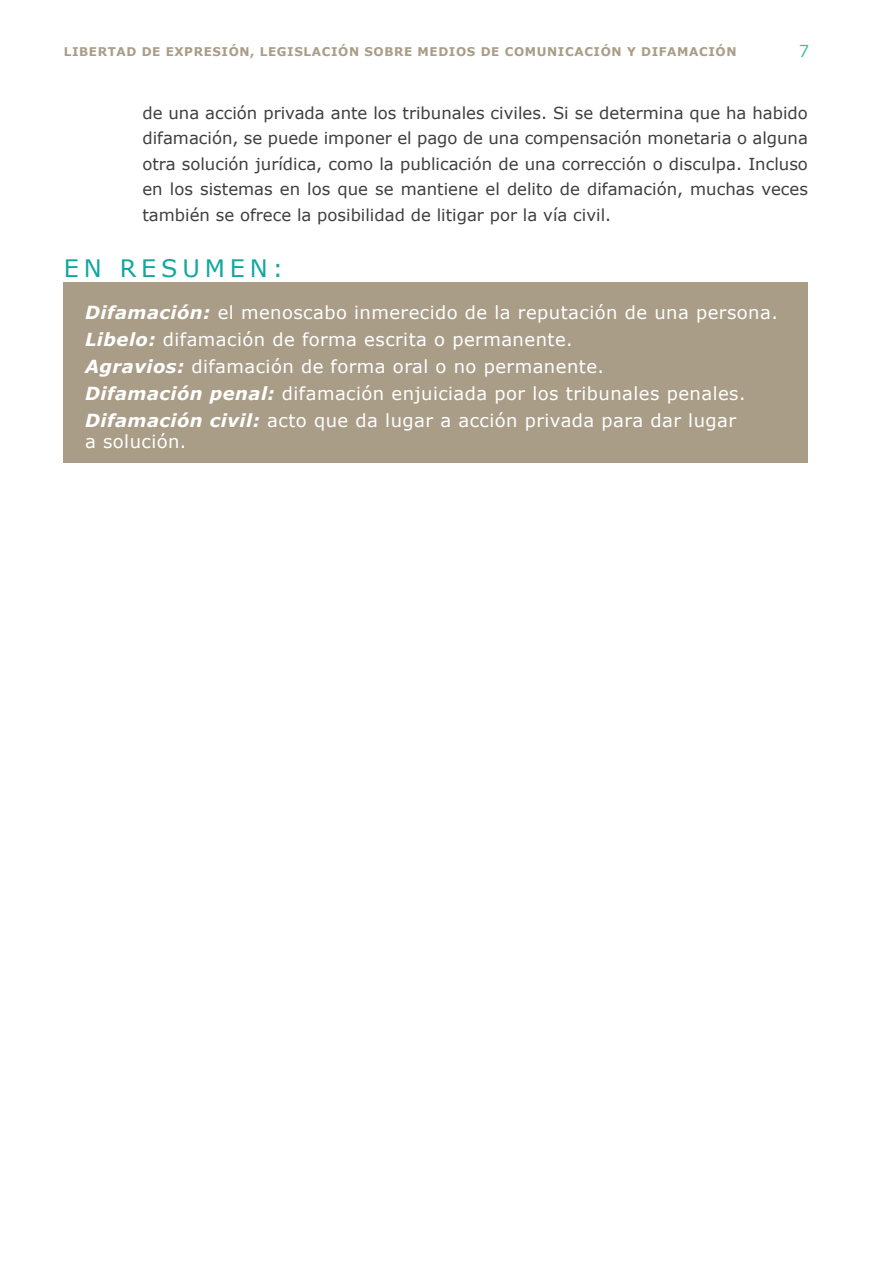
<style>
.page{position:relative;width:893px;height:1263px;background:#fff}
.page>*{position:absolute;margin:0;border:0;box-sizing:border-box;transform-origin:0 0}
.t1{font:24px "Verdana";letter-spacing:.2em;color:#12a79d}
.t2{font:18px/27px "Verdana";letter-spacing:.025em;color:#fff}
.t3{font:16.5px/25.5px "Verdana";color:#3e3e3f;text-align:justify}
.t4{font:16.5px "Verdana";color:#46bfa5}
.t5{font:700 12px "Verdana";letter-spacing:.05em;color:#a99d87}
.s1{font-weight:700;font-style:italic}
</style>
<div class="page">
<div style="left:64px;top:283px;width:744px;height:180px;background:#a99d87"></div>
<p class="t5" style="left:64px;top:43px;width:674px">LIBERTAD DE EXPRESIÓN, LEGISLACIÓN SOBRE MEDIOS DE COMUNICACIÓN Y DIFAMACIÓN</p>
<p class="t4" style="left:799px;top:40px;width:12px">7</p>
<p class="t3" style="left:142px;top:100px;width:667px">de una acción privada ante los tribunales civiles. Si se determina que ha habido difamación, se puede imponer el pago de una compensación monetaria o alguna otra solución jurídica, como la publicación de una corrección o disculpa. Incluso en los sistemas en los que se mantiene el delito de difamación, muchas veces también se ofrece la posibilidad de litigar por la vía civil.</p>
<h1 class="t1" style="left:64px;top:251px;width:221px">EN RESUMEN:</h1>
<p class="t2" style="left:85px;top:298px;width:694px"><span class="s1">Difamación:</span> el menoscabo inmerecido de la reputación de una persona.<br><span class="s1">Libelo:</span> difamación de forma escrita o permanente.<br><span class="s1">Agravios:</span> difamación de forma oral o no permanente.<br><span class="s1">Difamación penal:</span> difamación enjuiciada por los tribunales penales.<br><span class="s1">Difamación civil:</span> acto que da lugar a acción privada para dar lugar</p>
<p class="t2" style="left:85px;top:427px;width:103px">a solución.</p>
</div>
